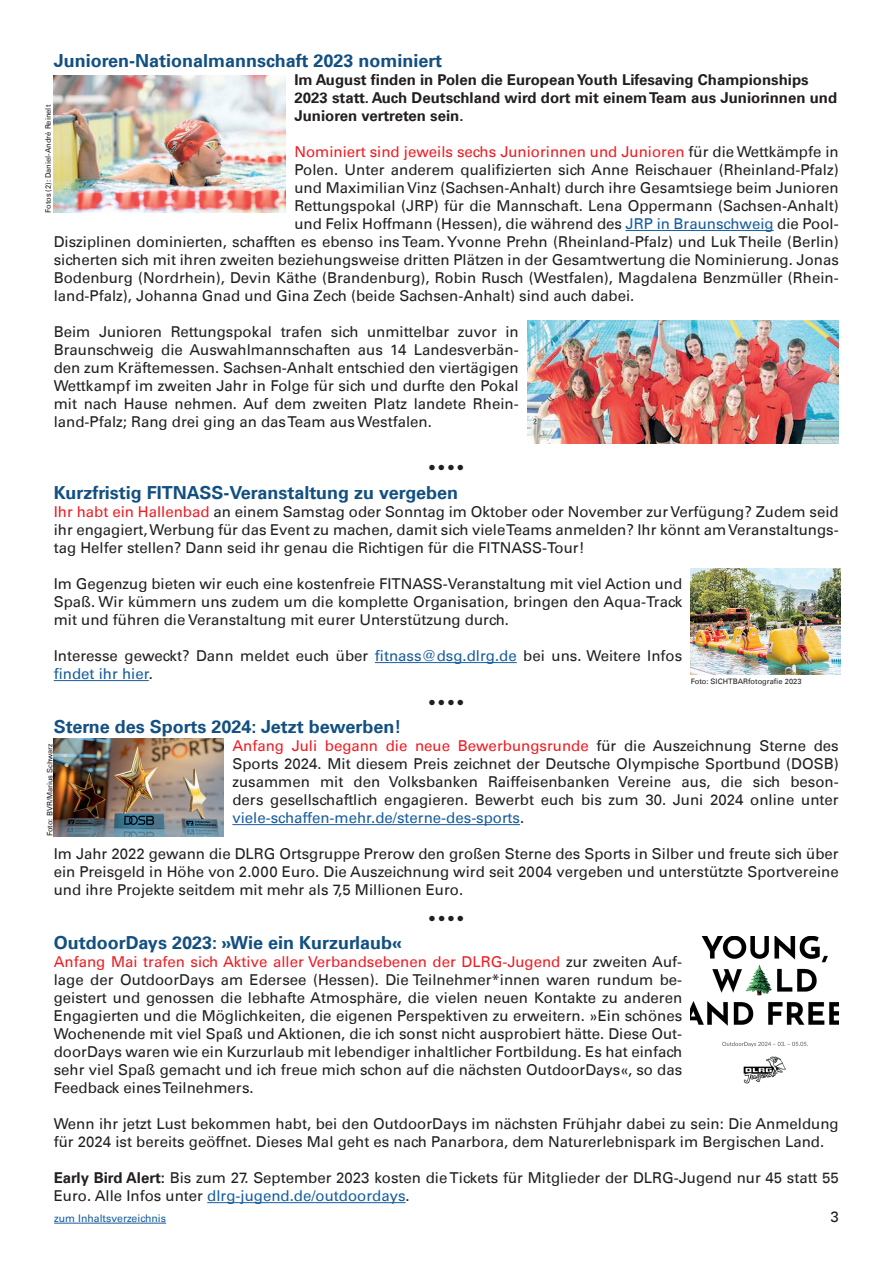
<style>
.page{position:relative;width:893px;height:1263px;background:#fff}
.page>*{position:absolute;margin:0;border:0;box-sizing:border-box;transform-origin:0 0}
.t1{font:700 18px "DLRG Univers";color:#135082}
.t2{font:15px/18px "DLRG Univers";color:#231f20;text-align:justify}
.t3{font:700 15px/18px "DLRG Univers";color:#231f20}
.t4{font:15px "DLRG Univers";color:#ee1d23}
.t5{font:10.5px "DLRG Univers";color:#175d9e}
.t6{font:7.5px "DLRG Univers";color:#231f20}
.s1{color:#231f20}
.s2{color:#175d9e}
.s3{color:#ee1d23}
.s4{font-weight:700}
</style>
<div class="page">
<hr style="left:54px;top:1223px;width:112px;height:1px;background:#175d9e">
<hr style="left:626px;top:230px;width:148px;height:1px;background:#175d9e">
<img style="left:54px;top:75px;width:232px;height:138px">
<hr style="left:375px;top:662px;width:142px;height:1px;background:#175d9e">
<hr style="left:54px;top:680px;width:95px;height:1px;background:#175d9e">
<img style="left:691px;top:569px;width:149px;height:106px">
<hr style="left:232px;top:824px;width:288px;height:1px;background:#175d9e">
<img style="left:54px;top:738px;width:170px;height:98px">
<hr style="left:207px;top:1202px;width:199px;height:1px;background:#175d9e">
<img style="left:691px;top:936px;width:148px;height:147px">
<img style="left:527px;top:320px;width:312px;height:123px">
<p class="t1" style="left:54px;top:50px;width:390px">Junioren-Nationalmannschaft 2023 nominiert</p>
<p class="t3" style="left:294px;top:71px;width:544px">Im August finden in Polen die European Youth Lifesaving Championships<br>2023 statt. Auch Deutschland wird dort mit einem Team aus Juniorinnen und<br>Junioren vertreten sein.</p>
<p class="t4" style="left:294px;top:143px;width:546px">Nominiert sind jeweils sechs Juniorinnen und Junioren <span class="s1">für die Wettkämpfe in</span></p>
<p class="t2" style="left:294px;top:161px;width:546px">Polen. Unter anderem qualifizierten sich Anne Reischauer (Rheinland-Pfalz)</p>
<p class="t2" style="left:294px;top:179px;width:546px">und Maximilian Vinz (Sachsen-Anhalt) durch ihre Gesamtsiege beim Junioren</p>
<p class="t2" style="left:294px;top:197px;width:546px">Rettungspokal (JRP) für die Mannschaft. Lena Oppermann (Sachsen-Anhalt)</p>
<p class="t2" style="left:294px;top:215px;width:546px">und Felix Hoffmann (Hessen), die während des <span class="s2">JRP in Braunschweig</span> die Pool-</p>
<p class="t2" style="left:54px;top:233px;width:786px">Disziplinen dominierten, schafften es ebenso ins Team. Yvonne Prehn (Rheinland-Pfalz) und Luk Theile (Berlin)</p>
<p class="t2" style="left:54px;top:251px;width:786px">sicherten sich mit ihren zweiten beziehungsweise dritten Plätzen in der Gesamtwertung die Nominierung. Jonas</p>
<p class="t2" style="left:54px;top:269px;width:786px">Bodenburg (Nordrhein), Devin Käthe (Brandenburg), Robin Rusch (Westfalen), Magdalena Benzmüller (Rhein-</p>
<p class="t2" style="left:54px;top:287px;width:582px">land-Pfalz), Johanna Gnad und Gina Zech (beide Sachsen-Anhalt) sind auch dabei.</p>
<p class="t2" style="left:54px;top:323px;width:466px">Beim Junioren Rettungspokal trafen sich unmittelbar zuvor in Braunschweig die Auswahlmannschaften aus 14 Landesverbän&shy;den zum Kräftemessen. Sachsen-Anhalt entschied den viertägigen Wettkampf im zweiten Jahr in Folge für sich und durfte den Pokal mit nach Hause nehmen. Auf dem zweiten Platz landete Rhein&shy;land-Pfalz; Rang drei ging an das Team aus Westfalen.</p>
<p class="t6" style="left:44px;top:213px;width:110px;rotate:-90deg">Fotos (2): Daniel-André Reinelt</p>
<p class="t3" style="left:429px;top:459px;width:35px">• • • •</p>
<p class="t1" style="left:54px;top:482px;width:406px">Kurzfristig FITNASS-Veranstaltung zu vergeben</p>
<p class="t2" style="left:54px;top:503px;width:786px"><span class="s3">Ihr habt ein Hallenbad</span> an einem Samstag oder Sonntag im Oktober oder November zur Verfügung? Zudem seid ihr engagiert, Werbung für das Event zu machen, damit sich viele Teams anmelden? Ihr könnt am Veranstaltungs&shy;tag Helfer stellen? Dann seid ihr genau die Richtigen für die FITNASS-Tour!</p>
<p class="t2" style="left:54px;top:575px;width:630px">Im Gegenzug bieten wir euch eine kostenfreie FITNASS-Veranstaltung mit viel Action und Spaß. Wir kümmern uns zudem um die komplette Organisation, bringen den Aqua-Track mit und führen die Veranstaltung mit eurer Unterstützung durch.</p>
<p class="t2" style="left:54px;top:647px;width:630px">Interesse geweckt? Dann meldet euch über <span class="s2">fitnass@dsg.dlrg.de</span> bei uns. Weitere Infos <span class="s2">findet ihr hier</span>.</p>
<p class="t6" style="left:691px;top:677px;width:112px">Foto: SICHTBARfotografie 2023</p>
<p class="t1" style="left:54px;top:716px;width:349px">Sterne des Sports 2024: Jetzt bewerben!</p>
<p class="t2" style="left:232px;top:737px;width:608px"><span class="s3">Anfang Juli begann die neue Bewerbungsrunde</span> für die Auszeichnung Sterne des Sports 2024. Mit diesem Preis zeichnet der Deutsche Olympische Sportbund (DOSB) zusammen mit den Volksbanken Raiffeisenbanken Vereine aus, die sich beson&shy;ders gesellschaftlich engagieren. Bewerbt euch bis zum 30. Juni 2024 online unter <span class="s2">viele-schaffen-mehr.de/sterne-des-sports</span>.</p>
<p class="t2" style="left:54px;top:845px;width:786px">Im Jahr 2022 gewann die DLRG Ortsgruppe Prerow den großen Sterne des Sports in Silber und freute sich über ein Preisgeld in Höhe von 2.000 Euro. Die Auszeichnung wird seit 2004 vergeben und unterstützte Sportvereine und ihre Projekte seitdem mit mehr als 7,5 Millionen Euro.</p>
<p class="t3" style="left:429px;top:693px;width:35px">• • • •</p>
<p class="t6" style="left:45px;top:836px;width:94px;rotate:-90deg">Foto: BVR/Marius Schwarz</p>
<p class="t3" style="left:430px;top:909px;width:35px">• • • •</p>
<p class="t1" style="left:54px;top:932px;width:350px">OutdoorDays 2023: »Wie ein Kurzurlaub«</p>
<p class="t2" style="left:54px;top:953px;width:630px"><span class="s3">Anfang Mai trafen sich Aktive aller Verbandsebenen der DLRG-Jugend</span> zur zweiten Auf&shy;lage der OutdoorDays am Edersee (Hessen). Die Teilnehmer*innen waren rundum be&shy;geistert und genossen die lebhafte Atmosphäre, die vielen neuen Kontakte zu anderen Engagierten und die Möglichkeiten, die eigenen Perspektiven zu erweitern. »Ein schönes Wochenende mit viel Spaß und Aktionen, die ich sonst nicht ausprobiert hätte. Diese Out&shy;doorDays waren wie ein Kurzurlaub mit lebendiger inhaltlicher Fortbildung. Es hat einfach sehr viel Spaß gemacht und ich freue mich schon auf die nächsten OutdoorDays«, so das Feedback eines Teilnehmers.</p>
<p class="t2" style="left:54px;top:1115px;width:786px">Wenn ihr jetzt Lust bekommen habt, bei den OutdoorDays im nächsten Frühjahr dabei zu sein: Die Anmeldung für 2024 ist bereits geöffnet. Dieses Mal geht es nach Panarbora, dem Naturerlebnispark im Bergischen Land.</p>
<p class="t2" style="left:54px;top:1169px;width:786px"><span class="s4">Early Bird Alert:</span> Bis zum 27. September 2023 kosten die Tickets für Mitglieder der DLRG-Jugend nur 45 statt 55<br>Euro. Alle Infos unter <span class="s2">dlrg-jugend.de/outdoordays</span>.</p>
<p class="t5" style="left:54px;top:1212px;width:113px">zum Inhaltsverzeichnis</p>
<p class="t2" style="left:831px;top:1208px;width:10px">3</p>
</div>
